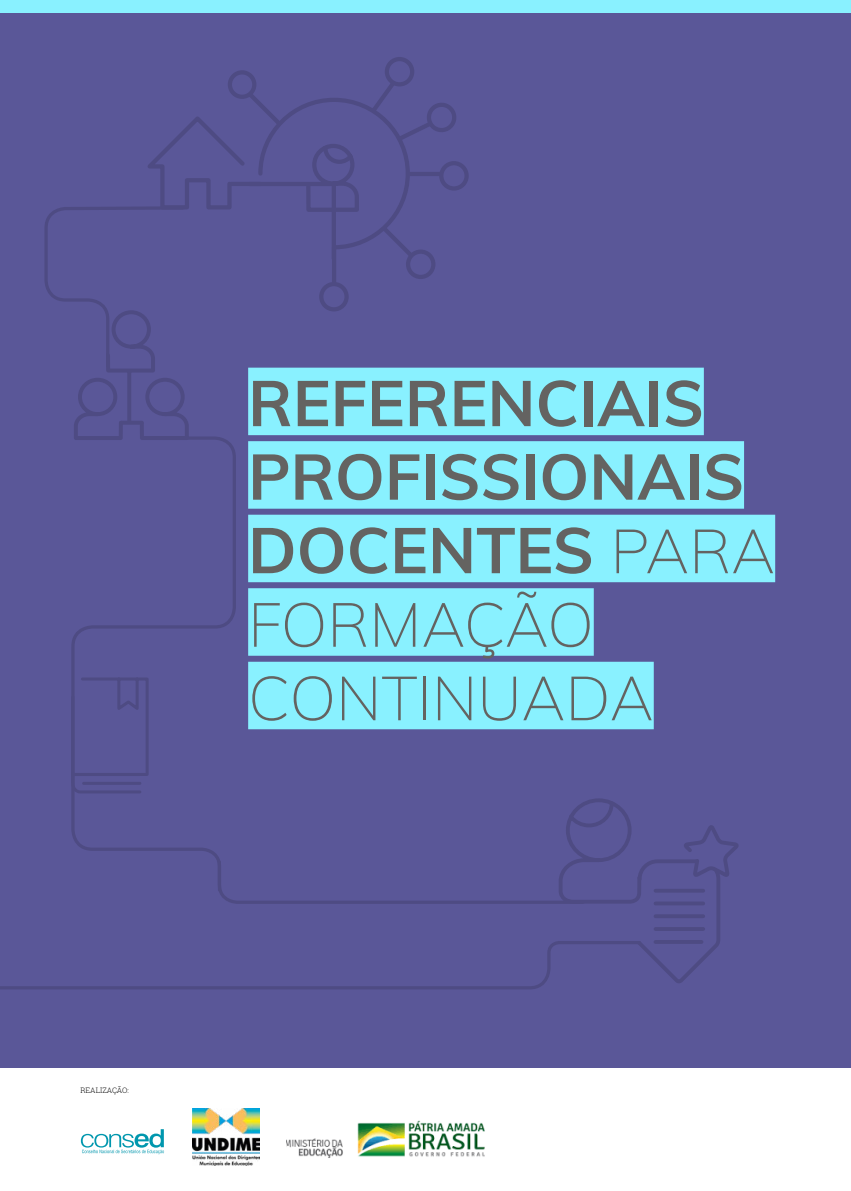
<style>
.page{position:relative;width:851px;height:1191px;background:#fff}
.page>*{position:absolute;margin:0;border:0;box-sizing:border-box;transform-origin:0 0}
.t1{font:700 63.6px/73.5px "Muli";color:#646361}
.t2{font:200 61.35px/73.5px "Muli";color:#646361}
.t3{font:300 7.5px "Roboto Slab";color:#000}
.s1{font-weight:200;font-size:61.35px}
</style>
<div class="page">
<div style="left:0;top:0;width:850px;height:13px;background:#89f1ff"></div>
<div style="left:0;top:13px;width:850px;height:1054px;background:#5a5798"></div>
<svg style="left:0;top:676px;width:739px;height:313px"></svg>
<svg style="left:70px;top:442px;width:167px;height:451px"></svg>
<svg style="left:250px;top:75px;width:196px;height:194px"></svg>
<svg style="left:44px;top:96px;width:368px;height:346px"></svg>
<div style="left:387px;top:59px;width:25px;height:25px;background:#5a5798;border-radius:50%"></div>
<div style="left:385px;top:57px;width:29px;height:29px;border:4px solid #4e4b83;border-radius:50%"></div>
<div style="left:441px;top:163px;width:25px;height:25px;background:#5a5798;border-radius:50%"></div>
<div style="left:439px;top:161px;width:29px;height:30px;border:4px solid #4e4b83;border-radius:50%"></div>
<svg style="left:422px;top:103px;width:34px;height:33px"></svg>
<div style="left:408px;top:252px;width:25px;height:25px;background:#5a5798;border-radius:50%"></div>
<div style="left:406px;top:249px;width:29px;height:30px;border:4px solid #4e4b83;border-radius:50%"></div>
<div style="left:321px;top:284px;width:25px;height:25px;background:#5a5798;border-radius:50%"></div>
<div style="left:319px;top:282px;width:29px;height:29px;border:4px solid #4e4b83;border-radius:50%"></div>
<div style="left:230px;top:72px;width:24px;height:25px;background:#5a5798;border-radius:50%"></div>
<div style="left:228px;top:70px;width:28px;height:29px;border:4px solid #4e4b83;border-radius:50%"></div>
<img style="left:192px;top:1108px;width:67px;height:57px">
<svg style="left:81px;top:1129px;width:83px;height:25px"></svg>
<img style="left:286px;top:1120px;width:199px;height:38px">
<div style="left:248px;top:368px;width:455px;height:67px;background:#89f1ff"></div>
<div style="left:248px;top:441px;width:496px;height:68px;background:#89f1ff"></div>
<div style="left:248px;top:515px;width:527px;height:67px;background:#89f1ff"></div>
<div style="left:248px;top:588px;width:345px;height:68px;background:#89f1ff"></div>
<div style="left:248px;top:662px;width:405px;height:67px;background:#89f1ff"></div>
<p class="t1" style="left:248px;top:363px;width:528px">REFERENCIAIS<br>PROFISSIONAIS<br>DOCENTES <span class="s1">PARA</span></p>
<p class="t2" style="left:248px;top:585px;width:407px">FORMAÇÃO<br>CONTINUADA</p>
<p class="t3" style="left:81px;top:1085px;width:50px">REALIZAÇÃO:</p>
</div>
